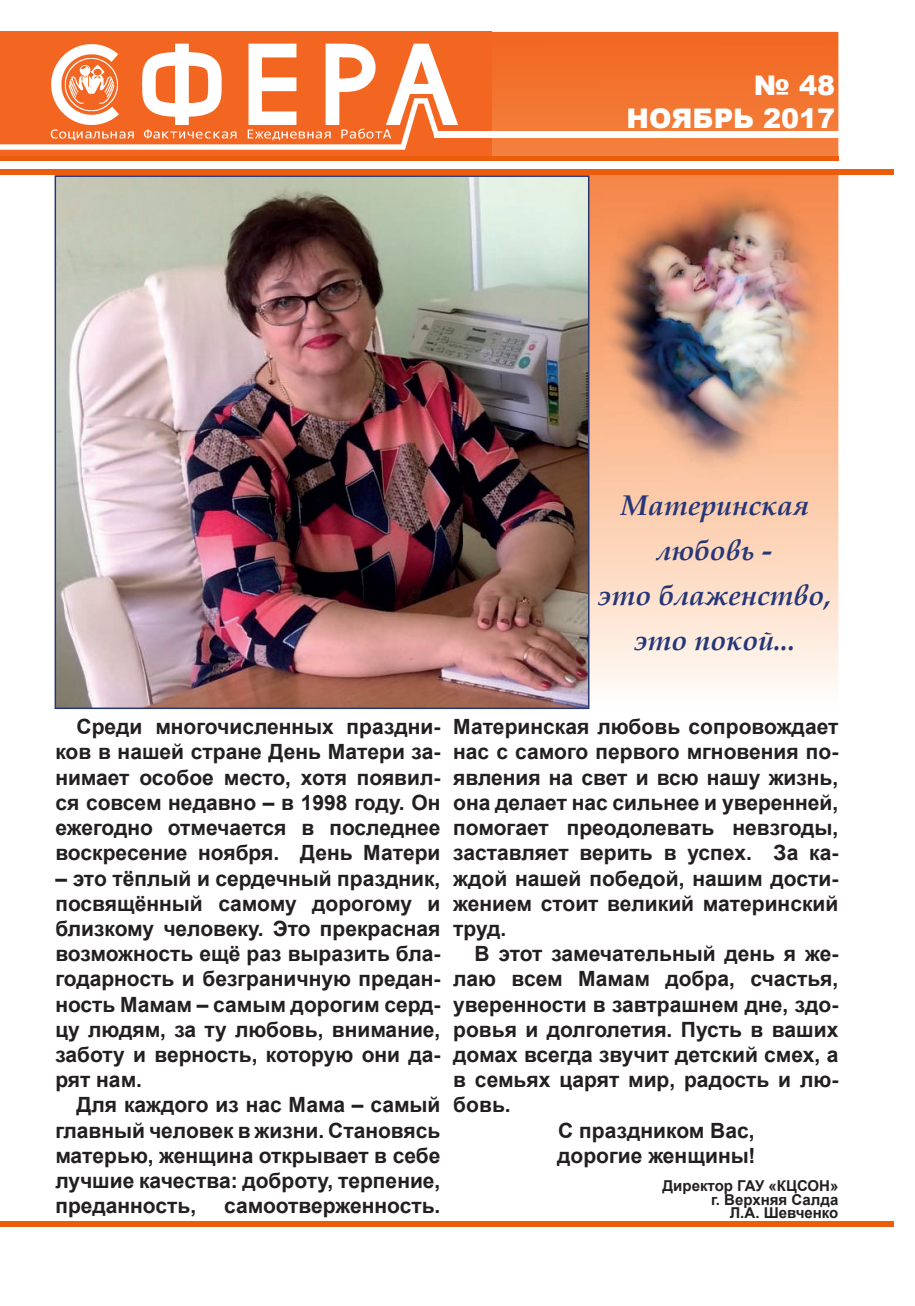
<style>
.page{position:relative;width:915px;height:1306px;background:#fff}
.page>*{position:absolute;margin:0;border:0;box-sizing:border-box;transform-origin:0 0}
.t1{font:italic 700 28.5px/45px "Book Antiqua";color:#263778;text-align:center}
.t2{font:900 27px/33px "Arial";color:#fff;text-align:right}
.t3{font:700 21px/25.2px "Arial";color:#231f20;text-align:justify}
.t4{font:700 15px/13.5px "Arial";color:#231f20;text-align:right}
</style>
<div class="page">
<svg style="left:55px;top:32px;width:783px;height:675px;background:#f7b087"></svg>
<img style="left:0;top:32px;width:492px;height:124px">
<div style="left:0;top:1221px;width:893px;height:5px;background:#eb5d0b"></div>
<div style="left:434px;top:131px;width:408px;height:6px;background:#fff"></div>
<div style="left:0;top:156px;width:838px;height:6px;background:#eb5d0b"></div>
<div style="left:0;top:169px;width:893px;height:5px;background:#eb5d0b"></div>
<div style="left:0;top:162px;width:893px;height:7px;background:#fff"></div>
<img style="left:603px;top:188px;width:234px;height:298px">
<img style="left:55px;top:175px;width:534px;height:534px">
<p class="t2" style="left:626px;top:68px;width:210px">№ 48<br>НОЯБРЬ 2017</p>
<h1 class="t1" style="left:598px;top:483px;width:235px">Материнская любовь -<br>это блаженство, это покой...</h1>
<p class="t3" style="left:55px;top:715px;width:386px;text-indent:21px">Среди многочисленных праздни&shy;ков в нашей стране День Матери за&shy;нимает особое место, хотя появил&shy;ся совсем недавно – в 1998 году. Он ежегодно отмечается в последнее воскресение ноября. День Матери</p>
<p class="t3" style="left:55px;top:866px;width:386px">– это тёплый и сердечный праздник, посвящённый самому дорогому и близкому человеку. Это прекрасная возможность ещё раз выразить бла&shy;годарность и безграничную предан&shy;ность Мамам – самым дорогим серд&shy;цу людям, за ту любовь, внимание, заботу и верность, которую они да&shy;рят нам.</p>
<p class="t3" style="left:55px;top:1093px;width:386px;text-indent:21px">Для каждого из нас Мама – самый главный человек в жизни. Становясь матерью, женщина открывает в себе лучшие качества: доброту, терпение, преданность,</p>
<p class="t3" style="left:224px;top:1193px;width:218px">самоотверженность.</p>
<p class="t3" style="left:453px;top:715px;width:386px">Материнская любовь сопровождает нас с самого первого мгновения по&shy;явления на свет и всю нашу жизнь, она делает нас сильнее и уверенней, помогает преодолевать невзгоды, заставляет верить в успех. За ка&shy;ждой нашей победой, нашим дости&shy;жением стоит великий материнский труд.</p>
<p class="t3" style="left:474px;top:941px;width:365px">В этот замечательный день я же-</p>
<p class="t3" style="left:453px;top:967px;width:386px">лаю всем Мамам добра, счастья,</p>
<p class="t3" style="left:453px;top:992px;width:386px">уверенности в завтрашнем дне, здо-</p>
<p class="t3" style="left:453px;top:1017px;width:386px">ровья и долголетия. Пусть в ваших</p>
<p class="t3" style="left:453px;top:1042px;width:386px">домах всегда звучит детский смех, а</p>
<p class="t3" style="left:453px;top:1067px;width:386px">в семьях царят мир, радость и лю-</p>
<p class="t3" style="left:453px;top:1093px;width:59px">бовь.</p>
<p class="t3" style="left:558px;top:1118px;width:198px">С праздником Вас,</p>
<p class="t3" style="left:557px;top:1143px;width:200px">дорогие женщины!</p>
<p class="t4" style="left:662px;top:1179px;width:177px">Директор ГАУ «КЦСОН» г. Верхняя Салда<br>Л.А. Шевченко</p>
</div>
